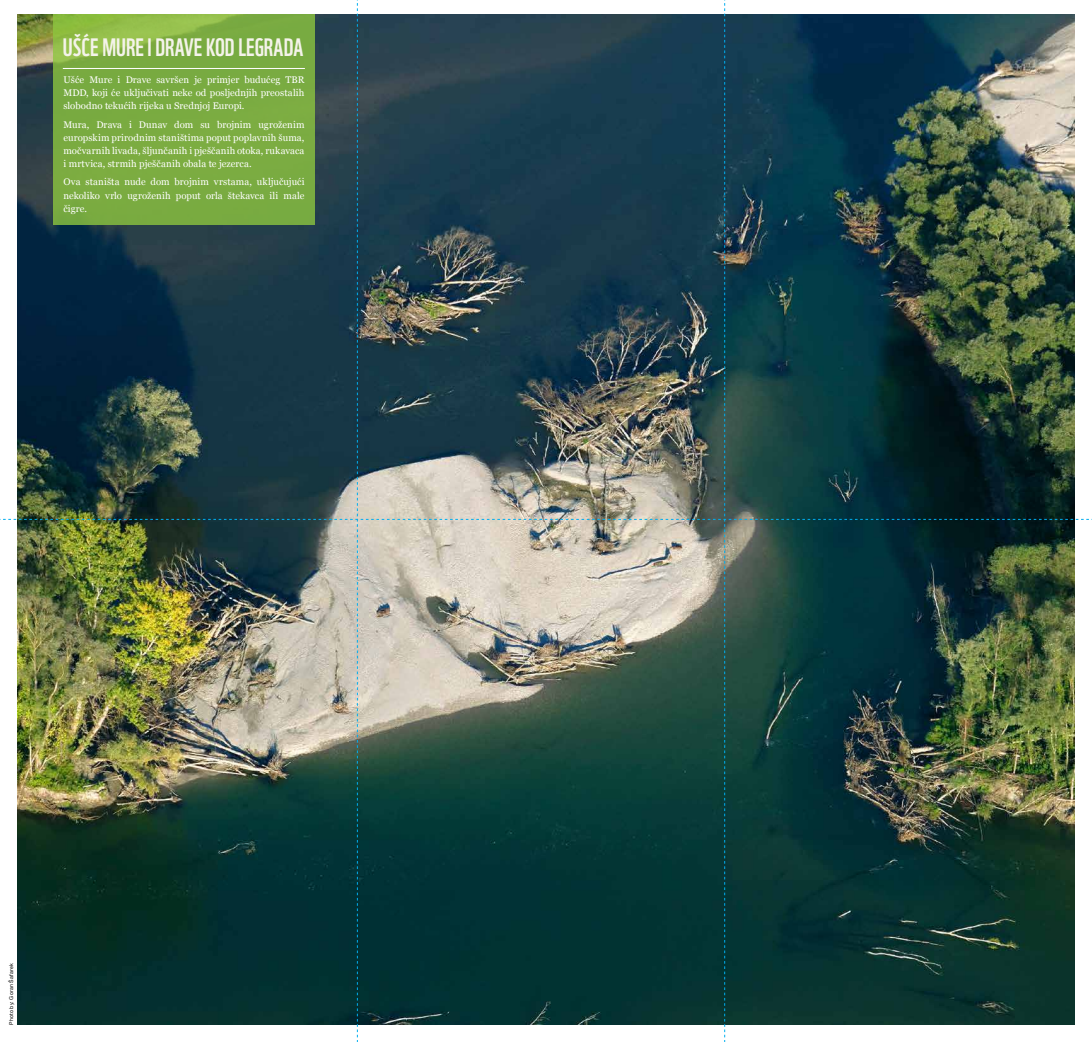
<style>
.page{position:relative;width:1092px;height:1042px;background:#fff}
.page>*{position:absolute;margin:0;border:0;box-sizing:border-box;transform-origin:0 0}
.t1{font:24.5px "WWF";color:#f4f3ea}
.t2{font:9.62px/13.1px "Georgia";letter-spacing:.005em;color:#fff;text-align:justify}
.t3{font:5.25px "Helvetica Neue";letter-spacing:.035em;color:#000}
</style>
<div class="page">
<img style="left:0;top:0;width:1089px;height:1042px">
<h1 class="t1" style="left:63px;top:28px;width:242px">UŠĆE MURE I DRAVE KOD LEGRADA</h1>
<p class="t2" style="left:63px;top:73px;width:242px">Ušće Mure i Drave savršen je primjer budućeg TBR MDD, koji će uključivati neke od posljednjih preostalih slobodno tekućih rijeka u Srednjoj Europi.</p>
<p class="t2" style="left:63px;top:117px;width:242px">Mura, Drava i Dunav dom su brojnim ugroženim europskim prirodnim staništima poput poplavnih šuma, močvarnih livada, šljunčanih i pješčanih otoka, rukavaca i mrtvica, strmih pješčanih obala te jezerca.</p>
<p class="t2" style="left:63px;top:175px;width:242px">Ova staništa nude dom brojnim vrstama, uključujući nekoliko vrlo ugroženih poput orla štekavca ili male čigre.</p>
<p class="t3" style="left:8px;top:1024px;width:62px;rotate:-90deg">Photo by: Goran Šafarek</p>
</div>
